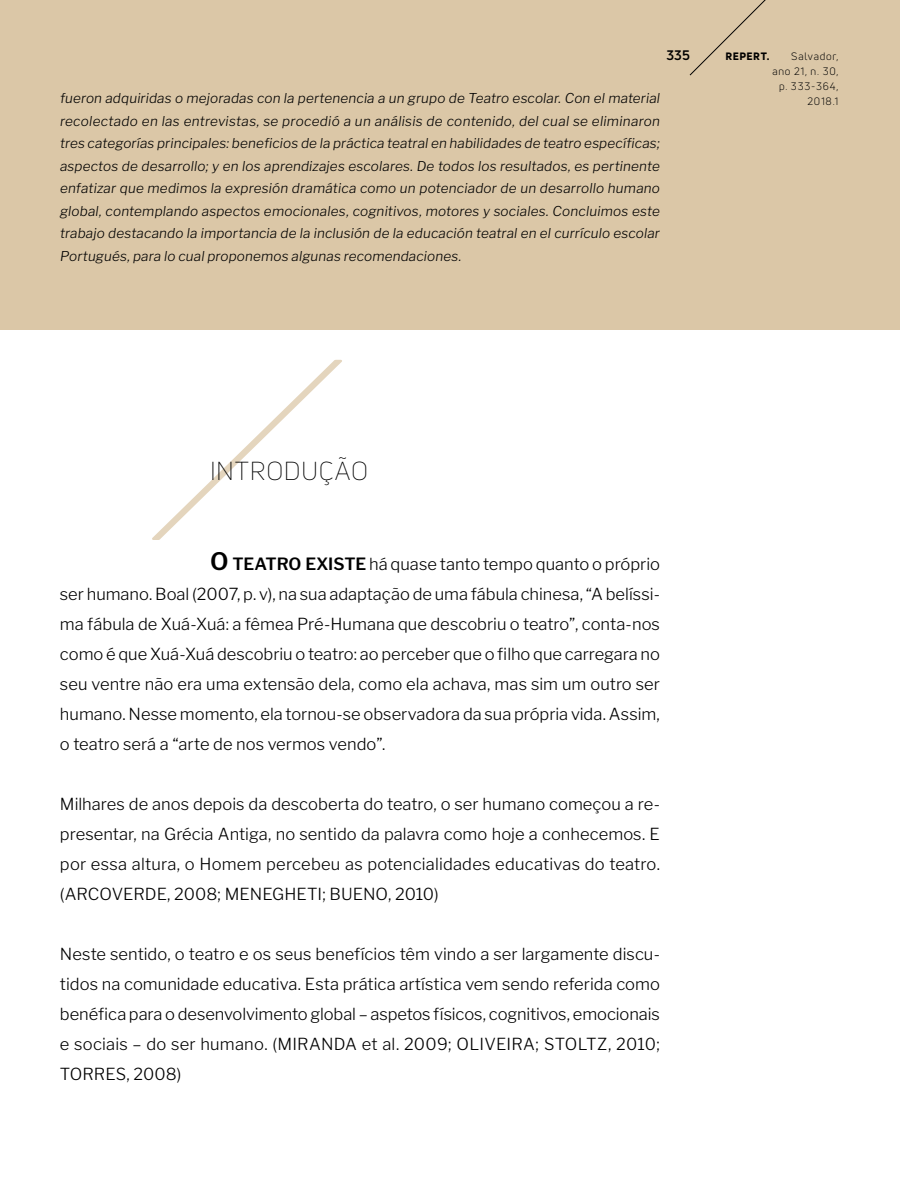
<style>
.page{position:relative;width:900px;height:1200px;background:#fff}
.page>*{position:absolute;margin:0;border:0;box-sizing:border-box;transform-origin:0 0}
.t1{font:300 252px "Uni Neue";color:#e4d5bd;scale:1.25 1}
.t2{font:300 25.5px "Uni Neue";letter-spacing:.03em;color:#000}
.t3{font:300 16.5px/30px "Libre Franklin";color:#000;text-align:justify}
.t4{font:italic 300 13.5px/22.5px "Libre Franklin";letter-spacing:.01em;color:#000;text-align:justify}
.t5{font:700 13.5px "Uni Neue";color:#000}
.t6{font:10.5px/15px "Uni Neue";letter-spacing:.08em;color:#000;text-align:right}
.t7{font:800 10.5px "Uni Neue";letter-spacing:.05em;color:#000}
.s1{font-weight:600;font-size:24px}
.s2{font-weight:600;font-size:16.8px}
</style>
<div class="page">
<div style="left:0;top:0;width:900px;height:330px;background:#dbc7a7"></div>
<svg style="left:689px;top:0;width:77px;height:76px"></svg>
<p class="t5" style="left:667px;top:47px;width:25px">335</p>
<p class="t7" style="left:725px;top:49px;width:45px">REPERT.</p>
<p class="t6" style="left:772px;top:49px;width:68px">Salvador, ano 21, n. 30, p. 333-364,<br>2018.1</p>
<p class="t4" style="left:60px;top:87px;width:602px">fueron adquiridas o mejoradas con la pertenencia a un grupo de Teatro escolar. Con el material recolectado en las entrevistas, se procedió a un análisis de contenido, del cual se eliminaron tres categorías principales: beneficios de la práctica teatral en habilidades de teatro específicas; aspectos de desarrollo; y en los aprendizajes escolares. De todos los resultados, es pertinente enfatizar que medimos la expresión dramática como un potenciador de un desarrollo humano global, contemplando aspectos emocionales, cognitivos, motores y sociales. Concluimos este trabajo destacando la importancia de la inclusión de la educación teatral en el currículo escolar Portugués, para lo cual proponemos algunas recomendaciones.</p>
<h1 class="t1" style="left:221px;top:296px;width:154px">⁄</h1>
<h2 class="t2" style="left:210px;top:455px;width:160px">INTRODUÇÃO</h2>
<p class="t3" style="left:60px;top:549px;width:602px;text-indent:150px"><span class="s1">O</span> <span class="s2">TEATRO EXISTE</span> há quase tanto tempo quanto o próprio ser humano. Boal (2007, p. v), na sua adaptação de uma fábula chinesa, “A belíssi&shy;ma fábula de Xuá-Xuá: a fêmea Pré-Humana que descobriu o teatro”, conta-nos como é que Xuá-Xuá descobriu o teatro: ao perceber que o filho que carregara no seu ventre não era uma extensão dela, como ela achava, mas sim um outro ser humano. Nesse momento, ela tornou-se observadora da sua própria vida. Assim, o teatro será a “arte de nos vermos vendo”.</p>
<p class="t3" style="left:60px;top:789px;width:602px">Milhares de anos depois da descoberta do teatro, o ser humano começou a re&shy;presentar, na Grécia Antiga, no sentido da palavra como hoje a conhecemos. E por essa altura, o Homem percebeu as potencialidades educativas do teatro. (ARCOVERDE, 2008; MENEGHETI; BUENO, 2010)</p>
<p class="t3" style="left:60px;top:939px;width:602px">Neste sentido, o teatro e os seus benefícios têm vindo a ser largamente discu&shy;tidos na comunidade educativa. Esta prática artística vem sendo referida como benéfica para o desenvolvimento global – aspetos físicos, cognitivos, emocionais e sociais – do ser humano. (MIRANDA et al. 2009; OLIVEIRA; STOLTZ, 2010; TORRES, 2008)</p>
</div>
